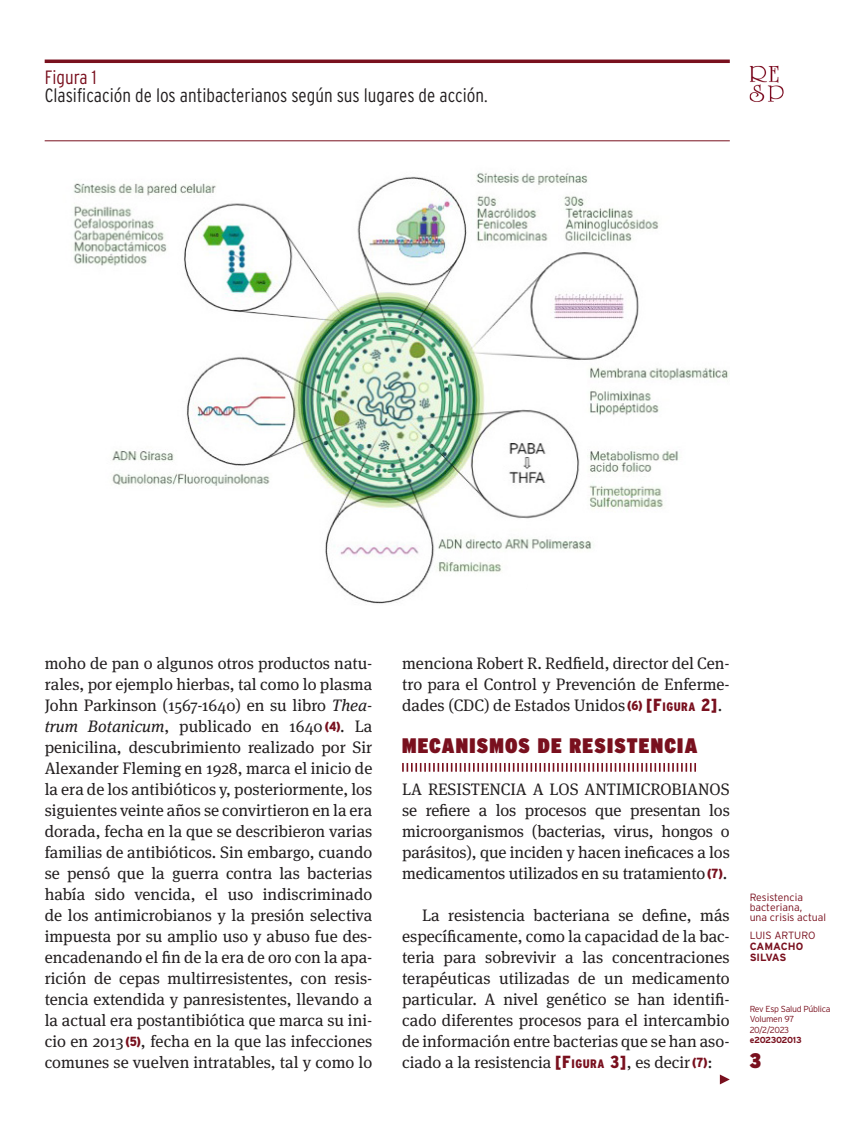
<style>
.page{position:relative;width:844px;height:1141px;background:#fff}
.page>*{position:absolute;margin:0;border:0;box-sizing:border-box;transform-origin:0 0}
.t1{font:900 21px "Interstate Condensed";letter-spacing:.06em;color:#79101e}
.t2{font:300 19.25px "Interstate Condensed";color:#231f20}
.t3{font:300 19.25px "Interstate Condensed";color:#79101e}
.t4{font:16.62px/21px "Meta Serif Pro";color:#231f20;text-align:justify}
.t5{font:300 10.5px/9.6px "Interstate";color:#79101e}
.t6{font:700 10.5px/11.4px "Interstate";color:#79101e}
.t7{font:300 8.75px/10.5px "Interstate";letter-spacing:-.03em;color:#79101e}
.t8{font:700 8.75px "Interstate";letter-spacing:-.05em;color:#79101e}
.s1{font-style:italic}
.s2{font-family:"Interstate Condensed";font-weight:900;font-size:13.3px;color:#79101e}
.s3{font-family:"Interstate Condensed";font-weight:900;font-size:17.5px;color:#79101e}
.s4{font-family:"Interstate Condensed";font-weight:900;font-size:12.25px;color:#79101e}
</style>
<div class="page">
<img style="left:749px;top:66px;width:34px;height:36px">
<svg style="left:402px;top:763px;width:293px;height:9px"></svg>
<svg style="left:719px;top:1074px;width:10px;height:10px"></svg>
<hr style="left:45px;top:60px;width:684px;height:3px;background:#79101e">
<hr style="left:45px;top:140px;width:684px;height:1px;background:#79101e">
<img style="left:73px;top:172px;width:656px;height:432px">
<p class="t3" style="left:45px;top:67px;width:53px">Figura 1</p>
<p class="t2" style="left:45px;top:84px;width:444px">Clasificación de los antibacterianos según sus lugares de acción.</p>
<p class="t4" style="left:45px;top:651px;width:329px">moho de pan o algunos otros productos natu&shy;rales, por ejemplo hierbas, tal como lo plasma John Parkinson (1567-1640) en su libro <span class="s1">Thea&shy;trum Botanicum</span>, publicado en 1640<span class="s2">(4)</span>. La penicilina, descubrimiento realizado por Sir Alexander Fleming en 1928, marca el inicio de la era de los antibióticos y, posteriormente, los siguientes veinte años se convirtieron en la era dorada, fecha en la que se describieron varias familias de antibióticos. Sin embargo, cuando se pensó que la guerra contra las bacterias había sido vencida, el uso indiscriminado de los antimicrobianos y la presión selectiva impuesta por su amplio uso y abuso fue des&shy;encadenando el fin de la era de oro con la apa&shy;rición de cepas multirresistentes, con resis&shy;tencia extendida y panresistentes, llevando a la actual era postantibiótica que marca su ini&shy;cio en 2013 <span class="s2">(5)</span>, fecha en la que las infecciones comunes se vuelven intratables, tal y como lo</p>
<p class="t4" style="left:402px;top:651px;width:329px">menciona Robert R. Redfield, director del Cen&shy;tro para el Control y Prevención de Enferme&shy;dades (CDC) de Estados Unidos <span class="s2">(6)</span> <span class="s3">[F</span><span class="s4">IGURA</span> <span class="s3">2]</span>.</p>
<p class="t1" style="left:402px;top:733px;width:296px">MECANISMOS DE RESISTENCIA</p>
<p class="t4" style="left:402px;top:777px;width:329px">LA RESISTENCIA A LOS ANTIMICROBIANOS se refiere a los procesos que presentan los microorganismos (bacterias, virus, hongos o parásitos), que inciden y hacen ineficaces a los medicamentos utilizados en su tratamiento<span class="s2">(7)</span>.</p>
<p class="t4" style="left:402px;top:903px;width:329px;text-indent:20px">La resistencia bacteriana se define, más específicamente, como la capacidad de la bac&shy;teria para sobrevivir a las concentraciones terapéuticas utilizadas de un medicamento particular. A nivel genético se han identifi&shy;cado diferentes procesos para el intercambio de información entre bacterias que se han aso&shy;ciado a la resistencia <span class="s3">[F</span><span class="s4">IGURA</span> <span class="s3">3]</span>, es decir<span class="s2">(7)</span>:</p>
<p class="t5" style="left:749px;top:893px;width:78px">Resistencia bacteriana,<br>una crisis actual</p>
<p class="t5" style="left:749px;top:930px;width:67px">LUIS ARTURO</p>
<p class="t6" style="left:749px;top:941px;width:55px">CAMACHO<br>SILVAS</p>
<p class="t7" style="left:749px;top:1003px;width:82px">Rev Esp Salud Pública<br>Volumen 97<br>20/2/2023</p>
<p class="t8" style="left:749px;top:1035px;width:53px">e202302013</p>
<p class="t1" style="left:749px;top:1048px;width:13px">3</p>
</div>
